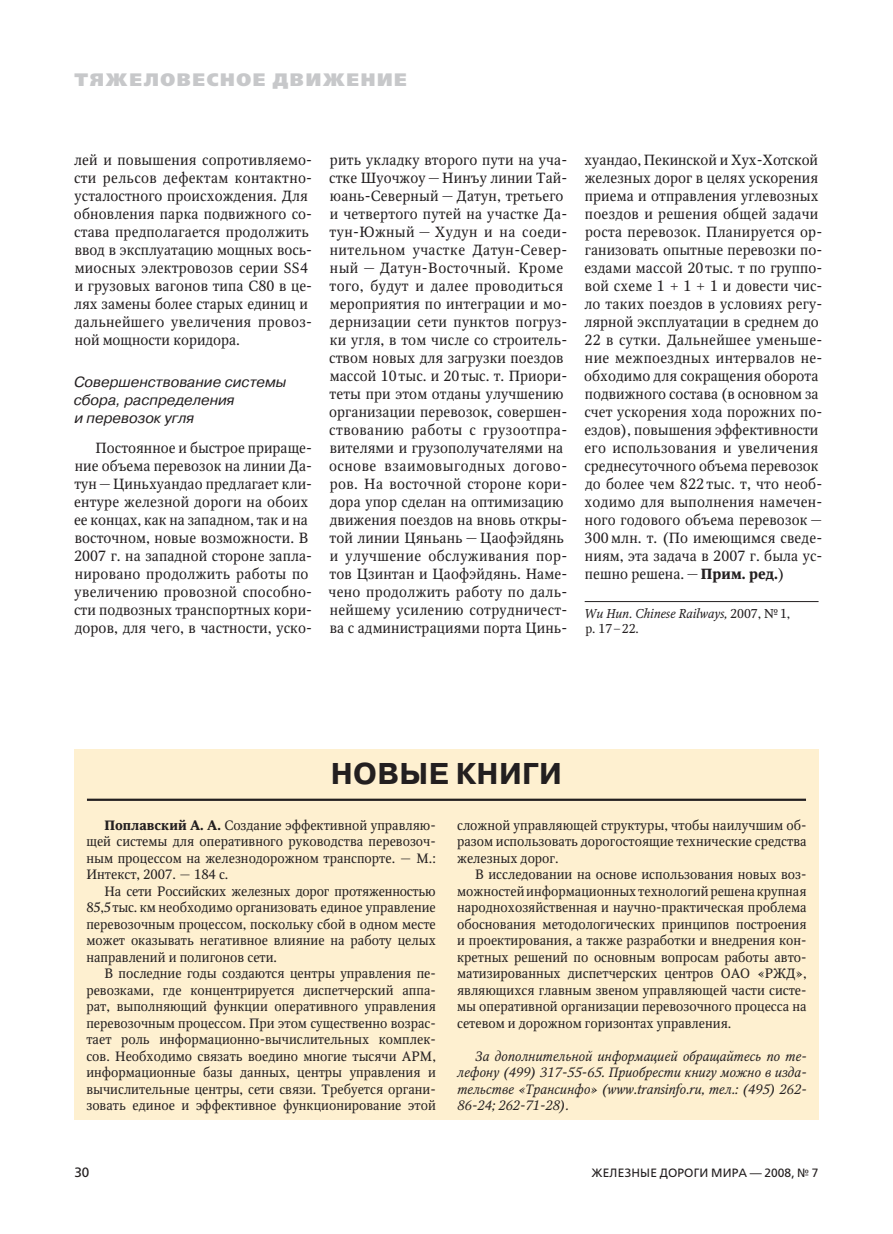
<style>
.page{position:relative;width:893px;height:1234px;background:#fff}
.page>*{position:absolute;margin:0;border:0;box-sizing:border-box;transform-origin:0 0}
.t1{font:700 30px "Pragmatica";color:#231f20}
.t2{font:800 18px "Free Set";letter-spacing:.09em;color:#c7c8ca}
.t3{font:14.7px/18px "Octava";letter-spacing:.01em;color:#231f20}
.t4{font:italic 14.7px/18px "Pragmatica";color:#231f20}
.t5{font:13.5px/16.5px "Octava";color:#231f20;text-align:justify}
.t6{font:italic 13.5px/16.5px "Octava";color:#231f20;text-align:justify}
.t7{font:13.5px "Free Set";color:#231f20}
.t8{font:italic 12.75px/15px "Octava";color:#231f20}
.t9{font:12px "Free Set";letter-spacing:.01em;color:#231f20}
.s1{font-weight:700}
.s2{font-style:normal}
</style>
<div class="page">
<hr style="left:585px;top:601px;width:234px;height:1px;background:#231f20">
<div style="left:74px;top:748px;width:745px;height:371px;background:#fef0d0"></div>
<hr style="left:87px;top:798px;width:719px;height:2px;background:#231f20">
<p class="t2" style="left:74px;top:68px;width:334px">Тяжеловесное движение</p>
<p class="t3" style="left:74px;top:151px;width:240px">лей и повышения сопротивляемо&shy;сти рельсов дефектам контактно&shy;усталостного происхождения. Для обновления парка подвижного со&shy;става предполагается продолжить ввод в эксплуатацию мощных вось&shy;миосных электровозов серии SS4 и грузовых вагонов типа С80 в це&shy;лях замены более старых единиц и дальнейшего увеличения провоз&shy;ной мощности коридора.</p>
<p class="t4" style="left:74px;top:373px;width:214px">Совершенствование системы сбора, распределения<br>и перевозок угля</p>
<p class="t3" style="left:74px;top:439px;width:240px;text-indent:21px">Постоянное и быстрое прираще&shy;ние объема перевозок на линии Да&shy;тун—Циньхуандао предлагает кли&shy;ентуре железной дороги на обоих ее концах, как на западном, так и на восточном, новые возможности. В 2007 г. на западной стороне запла&shy;нировано продолжить работы по увеличению провозной способно&shy;сти подвозных транспортных кори&shy;доров, для чего, в частности, уско-</p>
<p class="t3" style="left:329px;top:151px;width:240px">рить укладку второго пути на уча&shy;стке Шуочжоу—Нинъу линии Тай&shy;юань-Северный — Датун, третьего и четвертого путей на участке Да&shy;тун-Южный — Худун и на соеди&shy;нительном участке Датун-Север&shy;ный — Датун-Восточный. Кроме того, будут и далее проводиться мероприятия по интеграции и мо&shy;дернизации сети пунктов погруз&shy;ки угля, в том числе со строитель&shy;ством новых для загрузки поездов массой 10тыс. и 20 тыс. т. Приори&shy;теты при этом отданы улучшению организации перевозок, совершен&shy;ствованию работы с грузоотпра&shy;вителями и грузополучателями на основе взаимовыгодных догово&shy;ров. На восточной стороне кори&shy;дора упор сделан на оптимизацию движения поездов на вновь откры&shy;той линии Цяньань — Цаофэйдянь и улучшение обслуживания пор&shy;тов Цзинтан и Цаофэйдянь. Наме&shy;чено продолжить работу по даль&shy;нейшему усилению сотрудничест&shy;ва с администрациями порта Цинь-</p>
<p class="t3" style="left:584px;top:151px;width:240px">хуандао, Пекинской и Хух-Хотской железных дорог в целях ускорения приема и отправления углевозных поездов и решения общей задачи роста перевозок. Планируется ор&shy;ганизовать опытные перевозки по&shy;ездами массой 20тыс. т по группо&shy;вой схеме 1 + 1 + 1 и довести чис&shy;ло таких поездов в условиях регу&shy;лярной эксплуатации в среднем до<br>22 в сутки. Дальнейшее уменьше&shy;ние межпоездных интервалов не&shy;обходимо для сокращения оборота подвижного состава (в основном за счет ускорения хода порожних по&shy;ездов), повышения эффективности его использования и увеличения среднесуточного объема перевозок до более чем 822 тыс. т, что необ&shy;ходимо для выполнения намечен&shy;ного годового объема перевозок —<br>300млн. т. (По имеющимся сведе&shy;ниям, эта задача в 2007 г. была ус&shy;пешно решена.—<span class="s1">Прим. ред.</span>)</p>
<p class="t8" style="left:584px;top:606px;width:207px">Wu Hun. Сhinese Railways, <span class="s2">2007, №1, p. 17–22.</span></p>
<h1 class="t1" style="left:331px;top:753px;width:233px">новые книги</h1>
<p class="t5" style="left:86px;top:816px;width:351px;text-indent:18px"><span class="s1">Поплавский А. А.</span> Создание эффективной управляю&shy;щей системы для оперативного руководства перевозоч&shy;ным процессом на железнодорожном транспорте. — М.:<br>Интекст, 2007. — 184 с.</p>
<p class="t5" style="left:86px;top:882px;width:351px;text-indent:18px">На сети Российских железных дорог протяженностью 85,5тыс. км необходимо организовать единое управление перевозочным процессом, поскольку сбой в одном месте может оказывать негативное влияние на работу целых направлений и полигонов сети.</p>
<p class="t5" style="left:86px;top:965px;width:351px;text-indent:18px">В последние годы создаются центры управления пе&shy;ревозками, где концентрируется диспетчерский аппа&shy;рат, выполняющий функции оперативного управления перевозочным процессом. При этом существенно возрас&shy;тает роль информационно-вычислительных комплек&shy;сов. Необходимо связать воедино многие тысячи АРМ, информационные базы данных, центры управления и вычислительные центры, сети связи. Требуется органи&shy;зовать единое и эффективное функционирование этой</p>
<p class="t5" style="left:457px;top:816px;width:351px">сложной управляющей структуры, чтобы наилучшим об&shy;разом использовать дорогостоящие технические средства железных дорог.</p>
<p class="t5" style="left:457px;top:866px;width:351px;text-indent:18px">В исследовании на основе использования новых воз&shy;можностей информационных технологий решена крупная народнохозяйственная и научно-практическая проблема обоснования методологических принципов построения и проектирования, а также разработки и внедрения кон&shy;кретных решений по основным вопросам работы авто&shy;матизированных диспетчерских центров ОАО «РЖД», являющихся главным звеном управляющей части систе&shy;мы оперативной организации перевозочного процесса на сетевом и дорожном горизонтах управления.</p>
<p class="t6" style="left:457px;top:1047px;width:351px;text-indent:18px">За дополнительной информацией обращайтесь по те&shy;лефону (499) 317-55-65. Приобрести книгу можно в изда&shy;тельстве «Трансинфо» (www.transinfo.ru, тел.: (495) 262- 86-24; 262-71-28).</p>
<p class="t7" style="left:74px;top:1163px;width:17px">30</p>
<p class="t9" style="left:591px;top:1165px;width:229px">Железные дороги мира — 2008, № 7</p>
</div>
